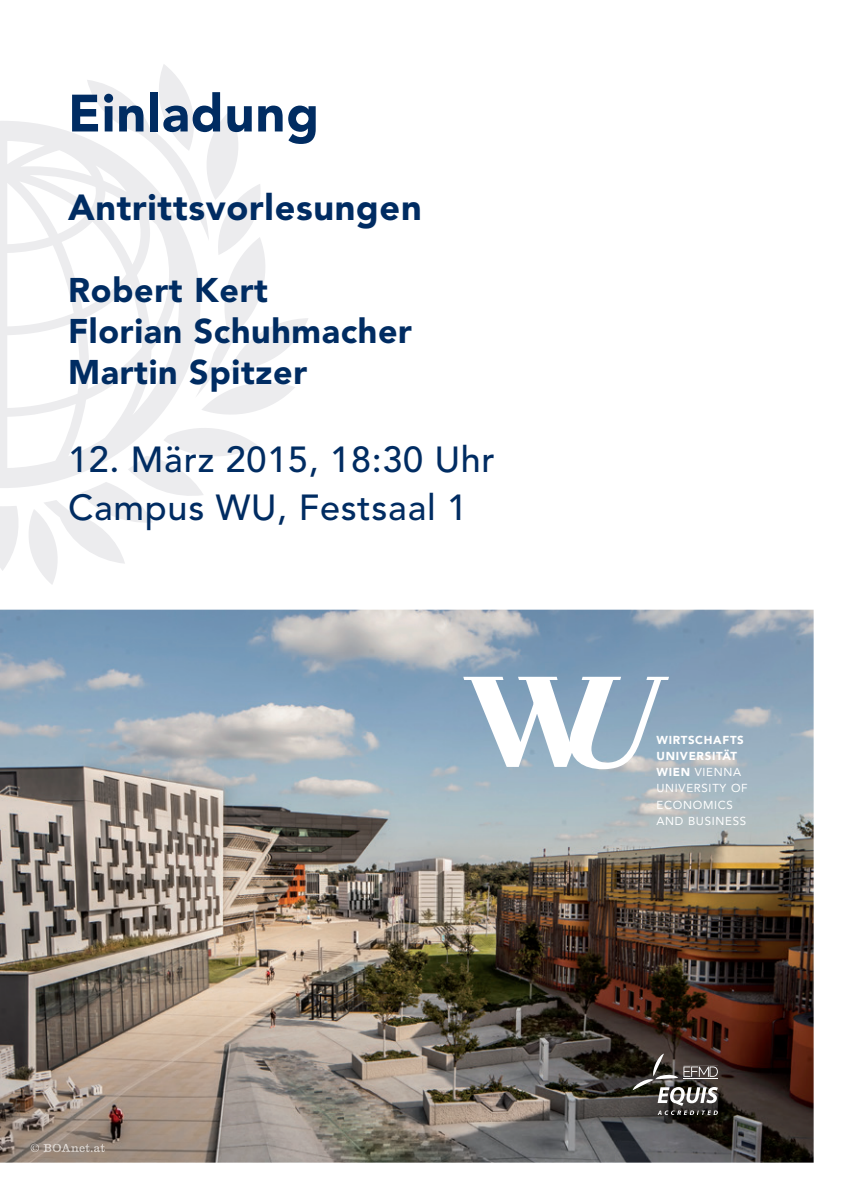
<style>
.page{position:relative;width:842px;height:1191px;background:#fff}
.page>*{position:absolute;margin:0;border:0;box-sizing:border-box;transform-origin:0 0}
.t1{font:900 52px "Avenir LT Std";letter-spacing:.02em;color:#002c62}
.t2{font:500 36px/48px "Avenir LT Std";letter-spacing:.02em;color:#002c62}
.t3{font:900 36px "Avenir LT Std";letter-spacing:.02em;color:#002c62}
.t4{font:900 34px/40.8px "Avenir LT Std";letter-spacing:.02em;color:#002c62}
.t5{font:11.6px/16.2px "Avenir LT Std";letter-spacing:.06em;color:#fff}
.s1{font-weight:900}
</style>
<div class="page">
<svg style="left:0;top:64px;width:308px;height:520px"></svg>
<img style="left:1px;top:609px;width:813px;height:553px">
<svg style="left:463px;top:677px;width:206px;height:92px"></svg>
<svg style="left:633px;top:1053px;width:85px;height:62px;background:#58534f"></svg>
<hr style="left:683px;top:1078px;width:35px;height:1px;background:#fff">
<hr style="left:0;top:609px;width:1px;height:553px;background:#002c62">
<img style="left:31px;top:1143px;width:74px;height:9px">
<h1 class="t1" style="left:68px;top:82px;width:253px">Einladung</h1>
<h2 class="t3" style="left:68px;top:186px;width:355px">Antrittsvorlesungen</h2>
<h3 class="t4" style="left:68px;top:269px;width:346px">Robert Kert<br>Florian Schuhmacher<br>Martin Spitzer</h3>
<h2 class="t2" style="left:68px;top:437px;width:428px">12. März 2015, 18:30 Uhr<br>Campus WU, Festsaal 1</h2>
<p class="t5" style="left:656px;top:731px;width:93px"><span class="s1">WIRTSCHAFTS<br>UNIVERSITÄT<br>WIEN</span> VIENNA<br>UNIVERSITY OF<br>ECONOMICS<br>AND BUSINESS</p>
</div>
